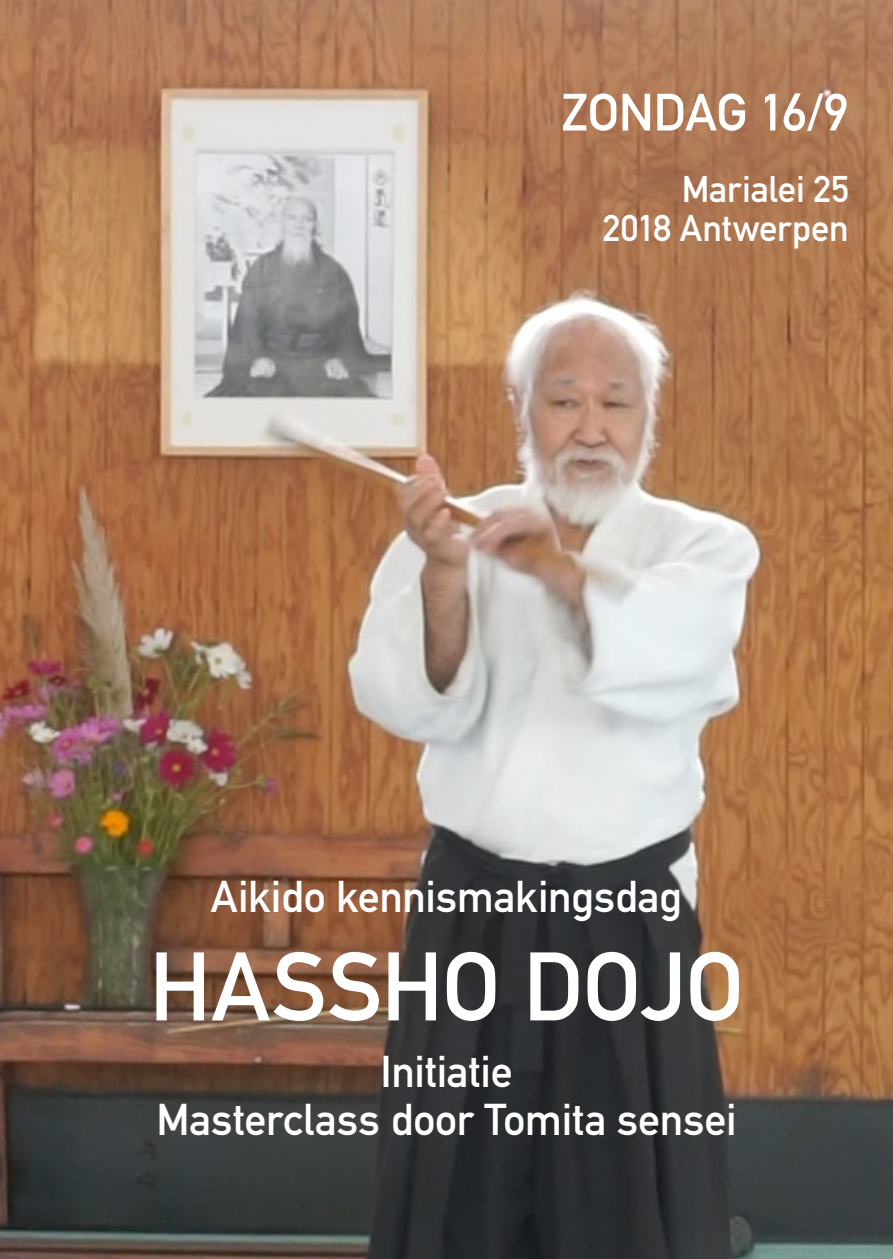
<style>
.page{position:relative;width:893px;height:1259px;background:#fff}
.page>*{position:absolute;margin:0;border:0;box-sizing:border-box;transform-origin:0 0}
.t1{font:700 95.4px "DIN Alternate";letter-spacing:-.005em;color:#fff}
.t2{font:700 51.6px "DIN Alternate";letter-spacing:-.01em;color:#fff}
.t3{font:700 43.8px "DIN Alternate";letter-spacing:-.005em;color:#fff}
.t4{font:700 36.6px "DIN Alternate";letter-spacing:-.005em;color:#fff}
</style>
<div class="page">
<img style="left:0;top:0;width:893px;height:1259px">
<p class="t2" style="left:561px;top:73px;width:289px">ZONDAG 16/9</p>
<p class="t4" style="left:682px;top:161px;width:169px">Marialei 25</p>
<p class="t4" style="left:603px;top:200px;width:248px">2018 Antwerpen</p>
<p class="t3" style="left:211px;top:863px;width:473px">Aikido kennismakingsdag</p>
<p class="t1" style="left:149px;top:914px;width:596px">HASSHO DOJO</p>
<p class="t3" style="left:380px;top:1038px;width:134px">Initiatie</p>
<p class="t3" style="left:156px;top:1086px;width:582px">Masterclass door Tomita sensei</p>
</div>
